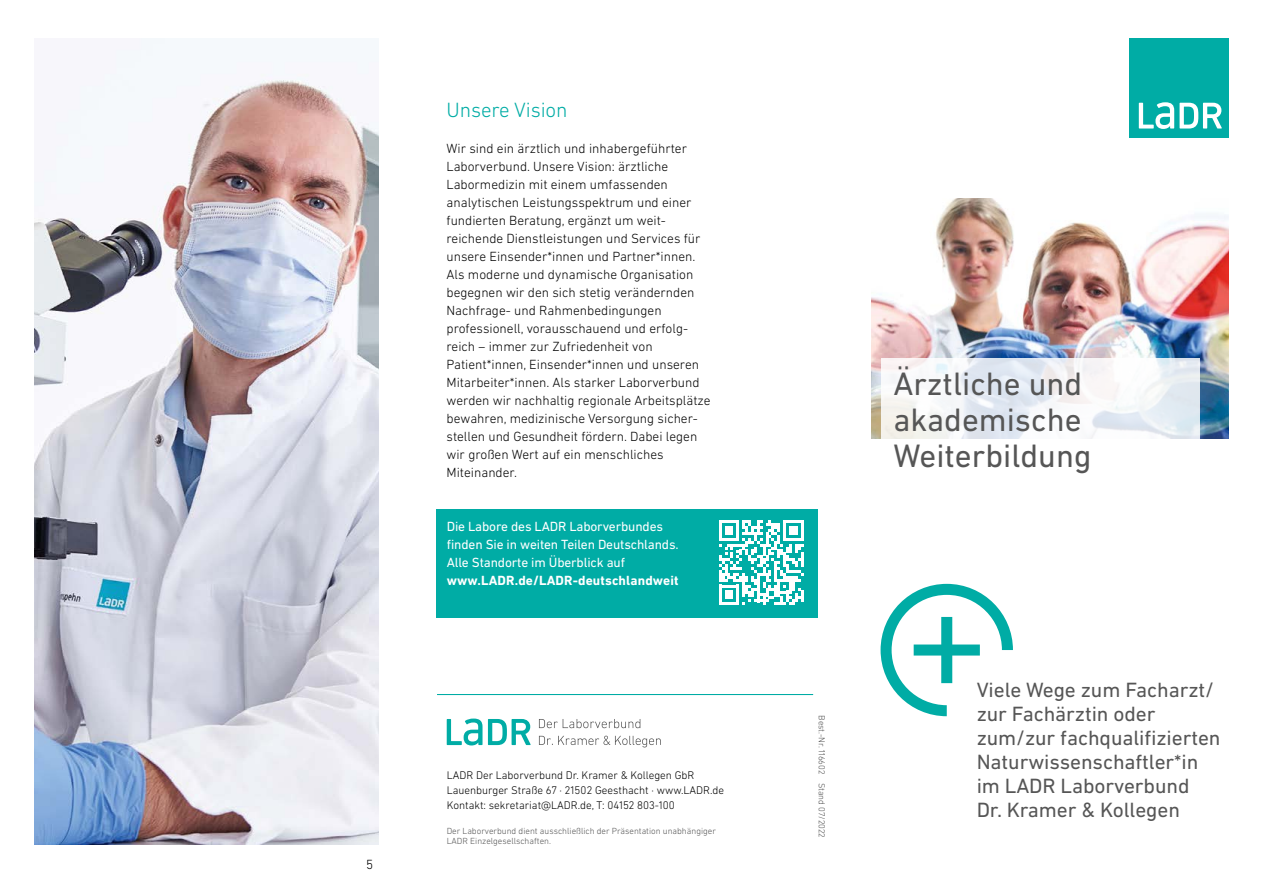
<style>
.page{position:relative;width:1263px;height:893px;background:#fff}
.page>*{position:absolute;margin:0;border:0;box-sizing:border-box;transform-origin:0 0}
.t1{font:33px/36px "DIN Next LT Pro";color:#565656}
.t2{font:21px/24px "DIN Next LT Pro";letter-spacing:-.005em;color:#565656}
.t3{font:300 21px "DIN Next LT Pro";letter-spacing:-.005em;color:#00aca5}
.t4{font:300 13.5px/18px "DIN Next LT Pro";color:#000}
.t5{font:13.5px/18px "DIN Next LT Pro";letter-spacing:-.01em;color:#fff}
.t6{font:700 13.5px "DIN Next LT Pro";letter-spacing:.01em;color:#fff}
.t7{font:300 11.25px/15px "DIN Next LT Pro";color:#000}
.t8{font:300 9px/10.5px "DIN Next LT Pro";color:#565656}
</style>
<div class="page">
<svg style="left:447px;top:718px;width:84px;height:27px"></svg>
<svg style="left:539px;top:719px;width:101px;height:9px"></svg>
<svg style="left:539px;top:736px;width:122px;height:11px"></svg>
<div style="left:436px;top:509px;width:381px;height:108px;background:#00aca5"></div>
<hr style="left:437px;top:694px;width:376px;height:1px;background:#00aca5">
<img style="left:872px;top:198px;width:357px;height:241px">
<div style="left:1129px;top:38px;width:100px;height:100px;background:#00aca5"></div>
<svg style="left:1139px;top:102px;width:83px;height:27px"></svg>
<svg style="left:880px;top:358px;width:319px;height:81px"></svg>
<svg style="left:880px;top:584px;width:133px;height:132px"></svg>
<img style="left:34px;top:38px;width:344px;height:807px">
<svg style="left:719px;top:520px;width:85px;height:85px"></svg>
<p class="t4" style="left:366px;top:855px;width:8px">5</p>
<h2 class="t3" style="left:446px;top:98px;width:123px">Unsere Vision</h2>
<p class="t4" style="left:446px;top:139px;width:266px">Wir sind ein ärztlich und inhabergeführter Laborverbund. Unsere Vision: ärztliche Labormedizin mit einem umfassenden analytischen Leistungsspektrum und einer fundierten Beratung, ergänzt um weit&shy;reichende Dienstleistungen und Services für unsere Einsender*innen und Partner*innen.<br>Als moderne und dynamische Organisation begegnen wir den sich stetig verändernden Nachfrage- und Rahmenbedingungen professionell, vorausschauend und erfolg&shy;reich – immer zur Zufriedenheit von Patient*innen, Einsender*innen und unseren Mitarbeiter*innen. Als starker Laborverbund werden wir nachhaltig regionale Arbeitsplätze bewahren, medizinische Versorgung sicher&shy;stellen und Gesundheit fördern. Dabei legen wir großen Wert auf ein menschliches</p>
<p class="t5" style="left:447px;top:517px;width:234px">Die Labore des LADR Laborverbundes finden Sie in weiten Teilen Deutschlands.<br>Alle Standorte im Überblick auf</p>
<p class="t6" style="left:447px;top:573px;width:233px">www.LADR.de/LADR-deutschlandweit</p>
<p class="t7" style="left:447px;top:767px;width:279px">LADR Der Laborverbund Dr. Kramer &amp; Kollegen GbR<br>Lauenburger Straße 67 · 21502 Geesthacht · www.LADR.de<br>Kontakt: sekretariat@LADR.de, T: 04152 803-100</p>
<p class="t8" style="left:447px;top:825px;width:271px">Der Laborverbund dient ausschließlich der Präsentation unabhängiger<br>LADR Einzelgesellschaften.</p>
<h1 class="t1" style="left:893px;top:366px;width:200px">Ärztliche und akademische<br>Weiterbildung</h1>
<p class="t8" style="left:827px;top:715px;width:123px;rotate:90deg">Best.-Nr. 116602 Stand 07/2022</p>
<h2 class="t2" style="left:977px;top:678px;width:245px">Viele Wege zum Facharzt/ zur Fachärztin oder zum/zur fachqualifizierten<br>Naturwissenschaftler*in im LADR Laborverbund<br>Dr. Kramer &amp; Kollegen</h2>
</div>
